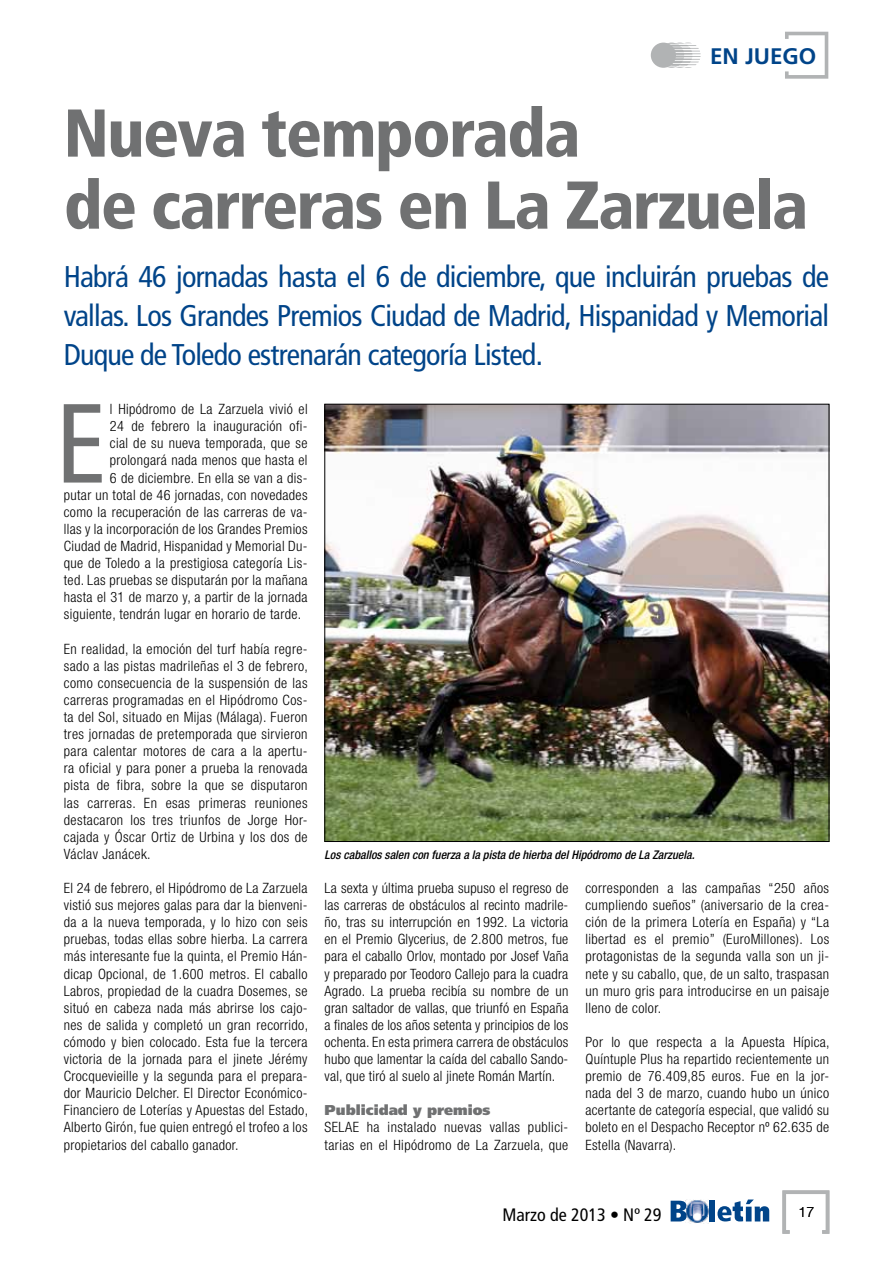
<style>
.page{position:relative;width:893px;height:1263px;background:#fff}
.page>*{position:absolute;margin:0;border:0;box-sizing:border-box;transform-origin:0 0}
.t1{font:condensed 112.2px "Frutiger LT Std";color:#707172}
.t2{font:900 condensed 67.5px/72px "Frutiger LT Std";letter-spacing:-.025em;color:#707172}
.t3{font:condensed 30px/39px "Frutiger LT Std";letter-spacing:-.025em;color:#004489;text-align:justify}
.t4{font:700 22.5px "Frutiger LT Std";color:#004489}
.t5{font:condensed 18px "Frutiger LT Std";color:#000}
.t6{font:300 condensed 14.25px/17.1px "Helvetica Neue LT Std";letter-spacing:.025em;color:#000;text-align:justify}
.t7{font:900 14.25px "Frutiger LT Std";color:#707172}
.t8{font:300 14.25px "Helvetica Neue LT Std";color:#000}
.t9{font:italic 500 condensed 12px "Helvetica Neue LT Std";color:#000}
</style>
<div class="page">
<svg style="left:785px;top:32px;width:43px;height:47px"></svg>
<svg style="left:659px;top:43px;width:42px;height:25px"></svg>
<div style="left:651px;top:43px;width:25px;height:25px;background:#b1b3b4;border-radius:50%"></div>
<svg style="left:782px;top:1190px;width:47px;height:44px"></svg>
<svg style="left:671px;top:1201px;width:15px;height:20px"></svg>
<div style="left:709px;top:1200px;width:6px;height:21px;background:#004489"></div>
<svg style="left:717px;top:1199px;width:52px;height:22px"></svg>
<img style="left:686px;top:1199px;width:23px;height:24px">
<img style="left:327px;top:406px;width:500px;height:434px">
<h3 class="t4" style="left:710px;top:43px;width:108px">EN JUEGO</h3>
<h2 class="t2" style="left:64px;top:97px;width:746px">Nueva temporada<br>de carreras en La Zarzuela</h2>
<h3 class="t3" style="left:64px;top:257px;width:767px">Habrá 46 jornadas hasta el 6 de diciembre, que incluirán pruebas de vallas. Los Grandes Premios Ciudad de Madrid, Hispanidad y Memorial Duque de Toledo estrenarán categoría Listed.</h3>
<h1 class="t1" style="left:55px;top:378px;width:53px">E</h1>
<p class="t6" style="left:110px;top:400px;width:199px">l Hipódromo de La Zarzuela vivió el</p>
<p class="t6" style="left:110px;top:417px;width:199px">24 de febrero la inauguración ofi-</p>
<p class="t6" style="left:110px;top:435px;width:199px">cial de su nueva temporada, que se</p>
<p class="t6" style="left:110px;top:452px;width:199px">prolongará nada menos que hasta el</p>
<p class="t6" style="left:110px;top:469px;width:199px">6 de diciembre. En ella se van a dis-</p>
<p class="t6" style="left:64px;top:486px;width:245px">putar un total de 46 jornadas, con novedades</p>
<p class="t6" style="left:64px;top:503px;width:245px">como la recuperación de las carreras de va-</p>
<p class="t6" style="left:64px;top:520px;width:245px">llas y la incorporación de los Grandes Premios</p>
<p class="t6" style="left:64px;top:537px;width:245px">Ciudad de Madrid, Hispanidad y Memorial Du-</p>
<p class="t6" style="left:64px;top:554px;width:245px">que de Toledo a la prestigiosa categoría Lis-</p>
<p class="t6" style="left:64px;top:571px;width:245px">ted. Las pruebas se disputarán por la mañana</p>
<p class="t6" style="left:64px;top:588px;width:245px">hasta el 31 de marzo y, a partir de la jornada</p>
<p class="t6" style="left:64px;top:606px;width:239px">siguiente, tendrán lugar en horario de tarde.</p>
<p class="t6" style="left:64px;top:640px;width:246px">En realidad, la emoción del turf había regre&shy;sado a las pistas madrileñas el 3 de febrero, como consecuencia de la suspensión de las carreras programadas en el Hipódromo Cos&shy;ta del Sol, situado en Mijas (Málaga). Fueron tres jornadas de pretemporada que sirvieron para calentar motores de cara a la apertu&shy;ra oficial y para poner a prueba la renovada pista de fibra, sobre la que se disputaron las carreras. En esas primeras reuniones destacaron los tres triunfos de Jorge Hor&shy;cajada y Óscar Ortiz de Urbina y los dos de Václav Janácek.</p>
<p class="t6" style="left:64px;top:879px;width:246px">El 24 de febrero, el Hipódromo de La Zarzuela vistió sus mejores galas para dar la bienveni&shy;da a la nueva temporada, y lo hizo con seis pruebas, todas ellas sobre hierba. La carrera más interesante fue la quinta, el Premio Hán&shy;dicap Opcional, de 1.600 metros. El caballo Labros, propiedad de la cuadra Dosemes, se situó en cabeza nada más abrirse los cajo&shy;nes de salida y completó un gran recorrido, cómodo y bien colocado. Esta fue la tercera victoria de la jornada para el jinete Jérémy Crocquevieille y la segunda para el prepara&shy;dor Mauricio Delcher. El Director Económico-Financiero de Loterías y Apuestas del Estado, Alberto Girón, fue quien entregó el trofeo a los propietarios del caballo ganador.</p>
<p class="t6" style="left:325px;top:879px;width:245px">La sexta y última prueba supuso el regreso de las carreras de obstáculos al recinto madrile&shy;ño, tras su interrupción en 1992. La victoria en el Premio Glycerius, de 2.800 metros, fue para el caballo Orlov, montado por Josef Vaña y preparado por Teodoro Callejo para la cuadra Agrado. La prueba recibía su nombre de un gran saltador de vallas, que triunfó en España a finales de los años setenta y principios de los ochenta. En esta primera carrera de obstáculos hubo que lamentar la caída del caballo Sando&shy;val, que tiró al suelo al jinete Román Martín.</p>
<p class="t9" style="left:325px;top:847px;width:371px">Los caballos salen con fuerza a la pista de hierba del Hipódromo de La Zarzuela.</p>
<p class="t6" style="left:585px;top:879px;width:245px">corresponden a las campañas “250 años cumpliendo sueños” (aniversario de la crea&shy;ción de la primera Lotería en España) y “La libertad es el premio” (EuroMillones). Los protagonistas de la segunda valla son un ji&shy;nete y su caballo, que, de un salto, traspasan un muro gris para introducirse en un paisaje lleno de color.</p>
<p class="t6" style="left:585px;top:1033px;width:246px">Por lo que respecta a la Apuesta Hípica, Quíntuple Plus ha repartido recientemente un premio de 76.409,85 euros. Fue en la jor&shy;nada del 3 de marzo, cuando hubo un único acertante de categoría especial, que validó su boleto en el Despacho Receptor nº 62.635 de Estella (Navarra).</p>
<p class="t7" style="left:325px;top:1102px;width:167px">Publicidad y premios</p>
<p class="t6" style="left:325px;top:1119px;width:245px">SELAE ha instalado nuevas vallas publici&shy;tarias en el Hipódromo de La Zarzuela, que</p>
<p class="t5" style="left:502px;top:1204px;width:161px">Marzo de 2013 • Nº 29</p>
<p class="t8" style="left:798px;top:1203px;width:17px">17</p>
</div>
